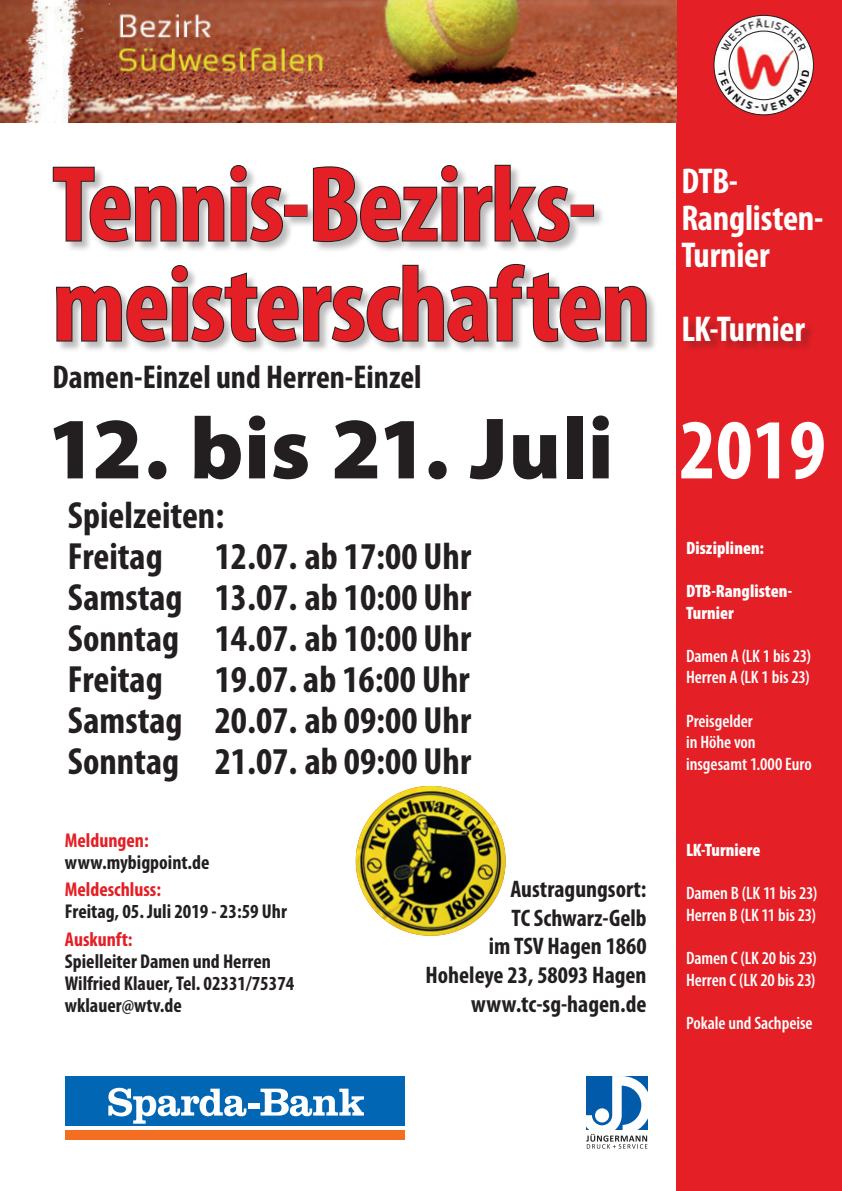
<style>
.page{position:relative;width:842px;height:1191px;background:#fff}
.page>*{position:absolute;margin:0;border:0;box-sizing:border-box;transform-origin:0 0}
.t1{font:700 condensed 108px/100px "Myriad Pro";letter-spacing:-.015em;color:#e41f25}
.t2{font:900 88px "Myriad Pro";letter-spacing:.005em;color:#231f20}
.t3{font:700 condensed 38px/41px "Myriad Pro";color:#231f20;text-align:justify}
.t4{font:700 condensed 36px/37px "Myriad Pro";letter-spacing:-.005em;color:#fff}
.t5{font:700 condensed 33px "Myriad Pro";color:#231f20}
.t6{font:700 condensed 24px/28.8px "Myriad Pro";color:#231f20;text-align:right}
.t7{font:700 condensed 20px/22px "Myriad Pro";color:#231f20}
.t8{font:700 condensed 20px "Myriad Pro";color:#e41f25}
.t9{font:600 condensed 18px/21.6px "Myriad Pro";letter-spacing:-.005em;color:#fff}
.t10{font:900 condensed 18px/21.6px "Myriad Pro";letter-spacing:.005em;color:#fff}
.s1{font-weight:700;font-stretch:condensed;font-size:86px;color:#fff}
</style>
<div class="page">
<div style="left:676px;top:0;width:166px;height:1191px;background:#e41f25"></div>
<img style="left:0;top:0;width:676px;height:123px">
<img style="left:714px;top:15px;width:99px;height:100px;border-radius:50px">
<svg style="left:729px;top:31px;width:69px;height:69px"></svg>
<div style="left:729px;top:31px;width:69px;height:69px;border:1px solid #231f20;border-radius:50%"></div>
<div style="left:53px;top:165px;width:763px;height:189px;background:#231f20;opacity:.3"></div>
<svg style="left:52px;top:165px;width:232px;height:78px"></svg>
<div style="left:284px;top:205px;width:23px;height:12px;border:2px solid #231f20"></div>
<svg style="left:312px;top:164px;width:259px;height:79px"></svg>
<div style="left:571px;top:205px;width:23px;height:12px;border:2px solid #231f20"></div>
<svg style="left:55px;top:263px;width:593px;height:80px"></svg>
<svg style="left:586px;top:1076px;width:62px;height:72px"></svg>
<img style="left:356px;top:786px;width:150px;height:149px;border-radius:75px">
<div style="left:63px;top:1074px;width:344px;height:68px;border:5px solid #fff"></div>
<div style="left:65px;top:1076px;width:340px;height:50px;background:#0166b3"></div>
<div style="left:65px;top:1130px;width:340px;height:9px;background:#f36e21"></div>
<svg style="left:108px;top:1087px;width:138px;height:36px"></svg>
<div style="left:248px;top:1103px;width:12px;height:5px;background:#fff"></div>
<svg style="left:260px;top:1088px;width:104px;height:28px"></svg>
<h1 class="t1" style="left:52px;top:152px;width:600px">Tennis-Bezirks&shy;meisterschaften</h1>
<h3 class="t5" style="left:52px;top:356px;width:371px">Damen-Einzel und Herren-Einzel</h3>
<h3 class="t4" style="left:681px;top:162px;width:144px">DTB-<br>Ranglisten-<br>Turnier</h3>
<h3 class="t4" style="left:681px;top:309px;width:125px">LK-Turnier</h3>
<h2 class="t2" style="left:47px;top:399px;width:780px">12. bis 21. Juli <span class="s1">2019</span></h2>
<h3 class="t3" style="left:68px;top:494px;width:158px">Spielzeiten:<br>Freitag</h3>
<p class="t10" style="left:686px;top:536px;width:79px">Disziplinen:</p>
<p class="t10" style="left:686px;top:579px;width:108px">DTB-Ranglisten-<br>Turnier</p>
<p class="t9" style="left:686px;top:645px;width:126px">Damen A (LK 1 bis 23)<br>Herren A (LK 1 bis 23)</p>
<p class="t9" style="left:686px;top:710px;width:127px">Preisgelder<br>in Höhe von insgesamt 1.000 Euro</p>
<h3 class="t3" style="left:68px;top:535px;width:405px;text-indent:147px">12.07. ab 17:00 Uhr Samstag 13.07. ab 10:00 Uhr Sonntag 14.07. ab 10:00 Uhr Freitag</h3>
<h3 class="t3" style="left:68px;top:658px;width:405px;text-indent:147px">19.07. ab 16:00 Uhr Samstag 20.07. ab 09:00 Uhr Sonntag 21.07. ab 09:00 Uhr</h3>
<p class="t8" style="left:65px;top:827px;width:85px">Meldungen:</p>
<p class="t7" style="left:65px;top:850px;width:146px">www.mybigpoint.de</p>
<p class="t8" style="left:65px;top:877px;width:98px">Meldeschluss:</p>
<p class="t7" style="left:65px;top:900px;width:224px">Freitag, 05. Juli 2019 - 23:59 Uhr</p>
<p class="t8" style="left:65px;top:927px;width:69px">Auskunft:</p>
<p class="t7" style="left:65px;top:950px;width:231px">Spielleiter Damen und Herren<br>Wilfried Klauer, Tel. 02331/75374 wklauer@wtv.de</p>
<h3 class="t6" style="left:426px;top:874px;width:222px">Austragungsort:<br>TC Schwarz-Gelb<br>im TSV Hagen 1860<br>Hoheleye 23, 58093 Hagen www.tc-sg-hagen.de</h3>
<p class="t10" style="left:686px;top:839px;width:76px">LK-Turniere</p>
<p class="t9" style="left:686px;top:883px;width:133px">Damen B (LK 11 bis 23)<br>Herren B (LK 11 bis 23)</p>
<p class="t9" style="left:686px;top:947px;width:132px">Damen C (LK 20 bis 23)<br>Herren C (LK 20 bis 23)</p>
<p class="t9" style="left:686px;top:1012px;width:128px">Pokale und Sachpeise</p>
</div>
